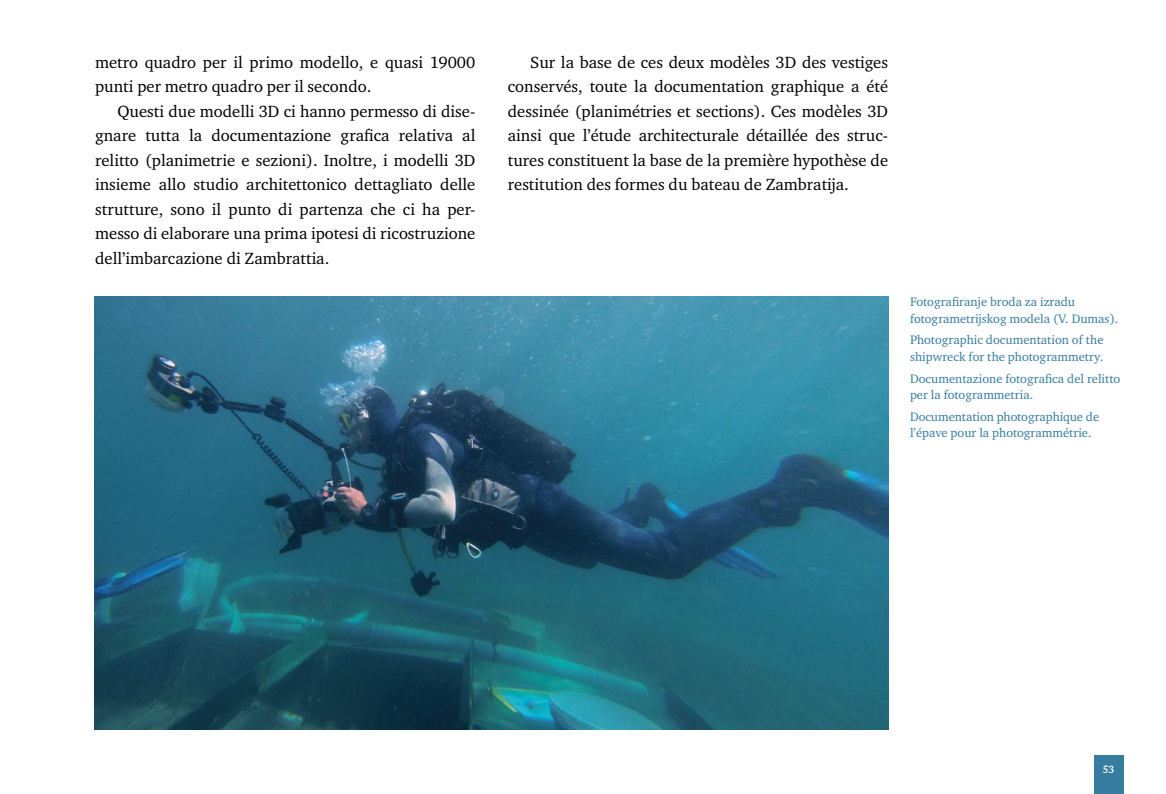
<style>
.page{position:relative;width:1166px;height:794px;background:#fff}
.page>*{position:absolute;margin:0;border:0;box-sizing:border-box;transform-origin:0 0}
.t1{font:16.62px/24.5px "Charter ITC";color:#000;text-align:justify}
.t2{font:12.6px/16.6px "Charter ITC";color:#367d9f}
.t3{font:500 10.5px "More Pro";color:#fff}
</style>
<div class="page">
<div style="left:1093px;top:755px;width:30px;height:39px;background:#367d9f"></div>
<img style="left:94px;top:297px;width:794px;height:433px">
<p class="t1" style="left:95px;top:50px;width:382px">metro quadro per il primo modello, e quasi 19000</p>
<p class="t1" style="left:95px;top:74px;width:278px">punti per metro quadro per il secondo.</p>
<p class="t1" style="left:117px;top:99px;width:359px">Questi due modelli 3D ci hanno permesso di dise-</p>
<p class="t1" style="left:95px;top:123px;width:382px">gnare tutta la documentazione grafica relativa al</p>
<p class="t1" style="left:95px;top:148px;width:382px">relitto (planimetrie e sezioni). Inoltre, i modelli 3D</p>
<p class="t1" style="left:95px;top:172px;width:382px">insieme allo studio architettonico dettagliato delle</p>
<p class="t1" style="left:95px;top:197px;width:382px">strutture, sono il punto di partenza che ci ha per-</p>
<p class="t1" style="left:95px;top:221px;width:382px">messo di elaborare una prima ipotesi di ricostruzione</p>
<p class="t1" style="left:95px;top:246px;width:236px">dell’imbarcazione di Zambrattia.</p>
<p class="t1" style="left:508px;top:50px;width:382px;text-indent:22px">Sur la base de ces deux modèles 3D des vestiges conservés, toute la documentation graphique a été dessinée (planimétries et sections). Ces modèles 3D ainsi que l’étude architecturale détaillée des struc&shy;tures constituent la base de la première hypothèse de restitution des formes du bateau de Zambratija.</p>
<p class="t2" style="left:910px;top:293px;width:210px">Fotografiranje broda za izradu fotogrametrijskog modela (V. Dumas).</p>
<p class="t2" style="left:910px;top:332px;width:195px">Photographic documentation of the shipwreck for the photogrammetry.</p>
<p class="t2" style="left:910px;top:370px;width:212px">Documentazione fotografica del relitto per la fotogrammetria.</p>
<p class="t2" style="left:910px;top:408px;width:191px">Documentation photographique de l’épave pour la photogrammétrie.</p>
<p class="t3" style="left:1103px;top:762px;width:13px">53</p>
</div>
